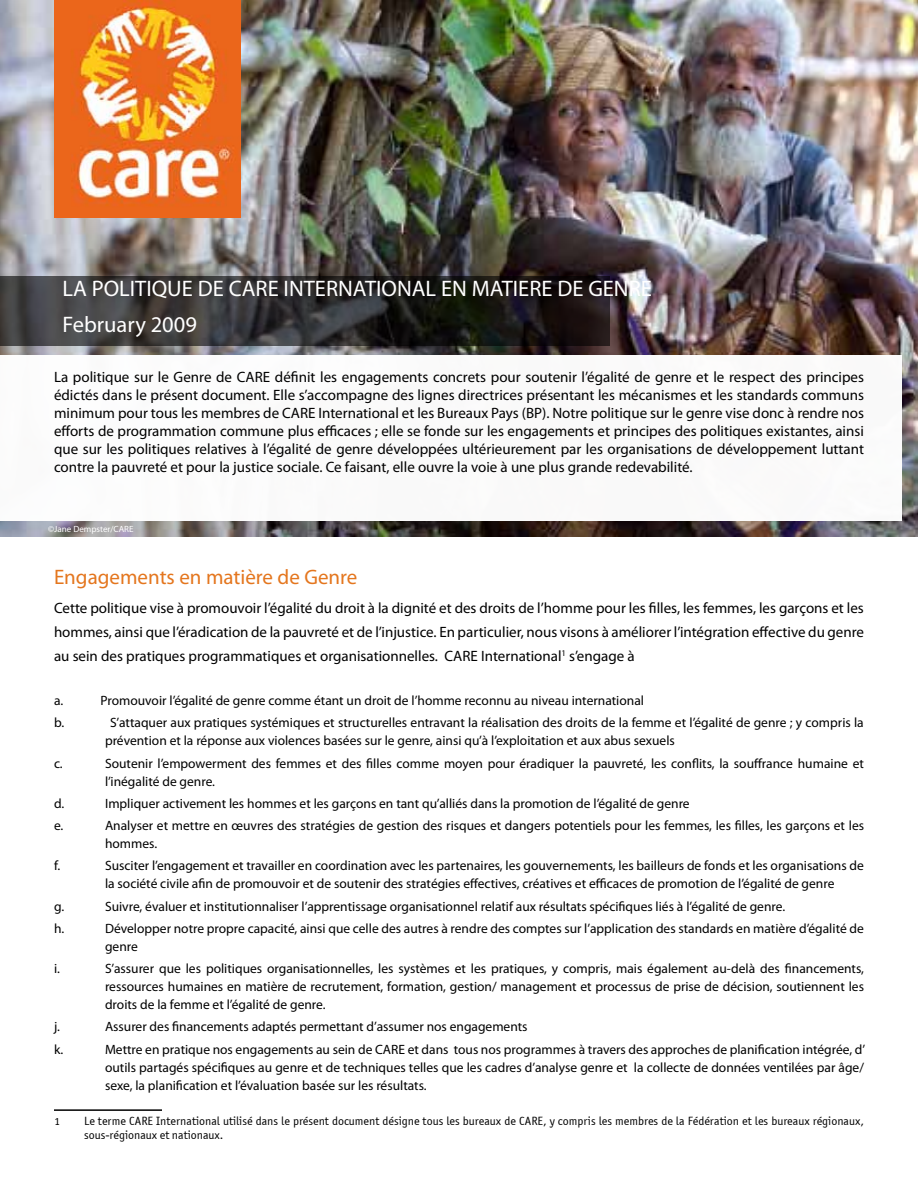
<style>
.page{position:relative;width:918px;height:1188px;background:#fff}
.page>*{position:absolute;margin:0;border:0;box-sizing:border-box;transform-origin:0 0}
.t1{font:22.5px/36px "Myriad Pro";color:#fff}
.t2{font:21px "Myriad Pro";color:#e4761e}
.t3{font:15px/18px "Myriad Pro";color:#000;text-align:justify}
.t4{font:13.5px/18px "Myriad Pro";color:#000}
.t5{font:12px/14.4px "Officina Sans OSITCTT Book";color:#000}
.t6{font:9px "Myriad Pro";color:#fff}
</style>
<div class="page">
<img style="left:0;top:0;width:918px;height:537px">
<svg style="left:0;top:277px;width:609px;height:69px;background:#2d2b2b"></svg>
<img style="left:54px;top:0;width:187px;height:217px">
<hr style="left:54px;top:1109px;width:108px;height:2px;background:#000">
<div style="left:0;top:355px;width:901px;height:165px;background:#fff"></div>
<h1 class="t1" style="left:63px;top:270px;width:591px">LA POLITIQUE DE CARE INTERNATIONAL EN MATIERE DE GENRE<br>February 2009</h1>
<p class="t3" style="left:54px;top:367px;width:812px">La politique sur le Genre de CARE définit les engagements concrets pour soutenir l’égalité de genre et le respect des principes édictés dans le présent document. Elle s’accompagne des lignes directrices présentant les mécanismes et les standards communs minimum pour tous les membres de CARE International et les Bureaux Pays (BP). Notre politique sur le genre vise donc à rendre nos efforts de programmation commune plus efficaces ; elle se fonde sur les engagements et principes des politiques existantes, ainsi que sur les politiques relatives à l’égalité de genre développées ultérieurement par les organisations de développement luttant contre la pauvreté et pour la justice sociale. Ce faisant, elle ouvre la voie à une plus grande redevabilité.</p>
<p class="t6" style="left:48px;top:523px;width:87px">©Jane Dempster/CARE</p>
<h2 class="t2" style="left:54px;top:564px;width:305px">Engagements en matière de Genre</h2>
<p class="t3" style="left:54px;top:595px;width:812px;line-height:24px">Cette politique vise à promouvoir l’égalité du droit à la dignité et des droits de l’homme pour les filles, les femmes, les garçons et les hommes, ainsi que l’éradication de la pauvreté et de l’injustice. En particulier, nous visons à améliorer l’intégration effective du genre au sein des pratiques programmatiques et organisationnelles. CARE International<sup>1</sup> s’engage à</p>
<p class="t4" style="left:54px;top:691px;width:11px">a.</p>
<p class="t4" style="left:101px;top:691px;width:545px">Promouvoir l’égalité de genre comme étant un droit de l’homme reconnu au niveau international</p>
<p class="t4" style="left:54px;top:714px;width:12px">b.</p>
<p class="t4" style="left:105px;top:714px;width:760px;text-indent:5px">S’attaquer aux pratiques systémiques et structurelles entravant la réalisation des droits de la femme et l’égalité de genre ; y compris la prévention et la réponse aux violences basées sur le genre, ainsi qu’à l’exploitation et aux abus sexuels</p>
<p class="t4" style="left:54px;top:754px;width:10px">c.</p>
<p class="t4" style="left:105px;top:754px;width:760px">Soutenir l’empowerment des femmes et des filles comme moyen pour éradiquer la pauvreté, les conflits, la souffrance humaine et l’inégalité de genre.</p>
<p class="t4" style="left:54px;top:794px;width:12px">d.</p>
<p class="t4" style="left:105px;top:794px;width:586px">Impliquer activement les hommes et les garçons en tant qu’alliés dans la promotion de l’égalité de genre</p>
<p class="t4" style="left:54px;top:816px;width:11px">e.</p>
<p class="t4" style="left:105px;top:816px;width:761px">Analyser et mettre en œuvres des stratégies de gestion des risques et dangers potentiels pour les femmes, les filles, les garçons et les hommes.</p>
<p class="t4" style="left:54px;top:857px;width:8px">f.</p>
<p class="t4" style="left:105px;top:857px;width:760px">Susciter l’engagement et travailler en coordination avec les partenaires, les gouvernements, les bailleurs de fonds et les organisations de la société civile afin de promouvoir et de soutenir des stratégies effectives, créatives et efficaces de promotion de l’égalité de genre</p>
<p class="t4" style="left:54px;top:897px;width:12px">g.</p>
<p class="t4" style="left:105px;top:897px;width:682px">Suivre, évaluer et institutionnaliser l’apprentissage organisationnel relatif aux résultats spécifiques liés à l’égalité de genre.</p>
<p class="t4" style="left:54px;top:919px;width:12px">h.</p>
<p class="t4" style="left:105px;top:919px;width:760px">Développer notre propre capacité, ainsi que celle des autres à rendre des comptes sur l’application des standards en matière d’égalité de genre</p>
<p class="t4" style="left:54px;top:959px;width:7px">i.</p>
<p class="t4" style="left:105px;top:959px;width:761px;text-align:justify">S’assurer que les politiques organisationnelles, les systèmes et les pratiques, y compris, mais également au-delà des financements, ressources humaines en matière de recrutement, formation, gestion/ management et processus de prise de décision, soutiennent les droits de la femme et l’égalité de genre.</p>
<p class="t4" style="left:54px;top:1018px;width:7px">j.</p>
<p class="t4" style="left:105px;top:1018px;width:424px">Assurer des financements adaptés permettant d’assumer nos engagements</p>
<p class="t4" style="left:54px;top:1040px;width:11px">k.</p>
<p class="t4" style="left:105px;top:1040px;width:762px;text-align:justify">Mettre en pratique nos engagements au sein de CARE et dans tous nos programmes à travers des approches de planification intégrée, d’ outils partagés spécifiques au genre et de techniques telles que les cadres d’analyse genre et la collecte de données ventilées par âge/ sexe, la planification et l’évaluation basée sur les résultats.</p>
<p class="t5" style="left:54px;top:1113px;width:7px">1</p>
<p class="t5" style="left:84px;top:1113px;width:782px">Le terme CARE International utilisé dans le présent document désigne tous les bureaux de CARE, y compris les membres de la Fédération et les bureaux régionaux, sous-régionaux et nationaux.</p>
</div>
